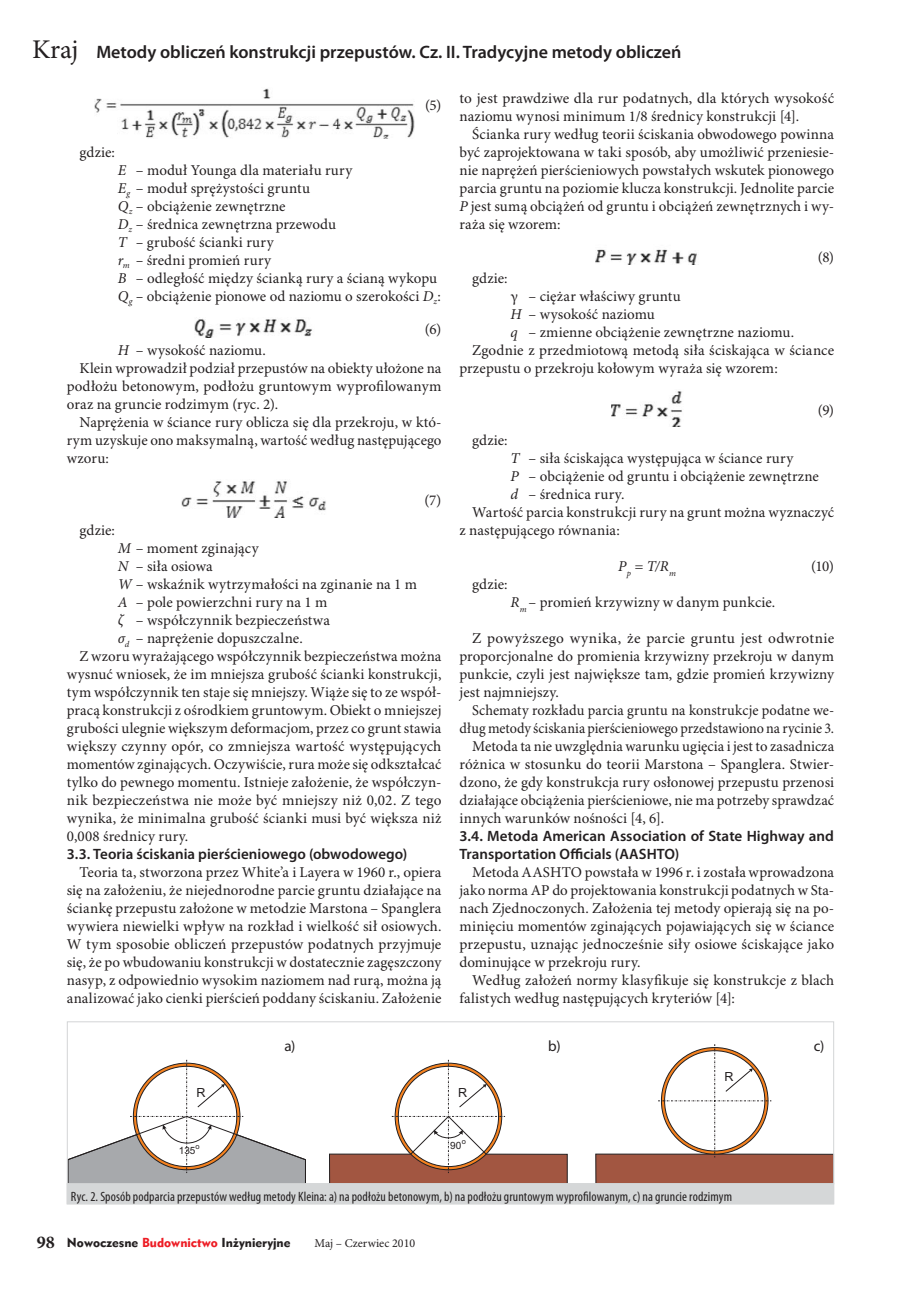
<style>
.page{position:relative;width:919px;height:1289px;background:#fff}
.page>*{position:absolute;margin:0;border:0;box-sizing:border-box;transform-origin:0 0}
.t1{font:600 18px "Myriad Pro";color:#231f20}
.t2{font:15px/18px "Minion Pro";letter-spacing:.01em;color:#231f20;text-align:justify}
.t3{font:600 15px/18px "Myriad Pro";letter-spacing:.005em;color:#231f20}
.t4{font:15px "Minion Pro";letter-spacing:.01em;color:#231f20;scale:.94 1}
.t5{font:15px "Minion Pro";letter-spacing:.01em;color:#231f20;scale:.96 1}
.t6{font:italic 15px "Minion Pro";color:#231f20}
.t7{font:15px "Myriad Pro";color:#231f20}
.t8{font:condensed 13.5px "Myriad Pro";letter-spacing:.01em;color:#231f20}
.t9{font:12.6px "Arial";color:#231f20}
.t10{font:12px "Geometr 415 Blk PL";color:#231f20}
.t11{font:12px "Minion Pro";color:#231f20}
.t12{font:10.05px "Arial";color:#231f20}
.t13{font:7.5px "Arial";color:#231f20}
.s1{font-family:"Minion Pro";font-weight:400;font-size:27px}
.s2{font-style:italic}
.s3{font-family:"Minion Pro";font-weight:700;font-size:18px}
.s4{color:#ed1c24}
</style>
<div class="page">
<img style="left:95px;top:88px;width:319px;height:51px">
<img style="left:195px;top:319px;width:117px;height:18px">
<img style="left:181px;top:481px;width:145px;height:36px">
<img style="left:596px;top:249px;width:101px;height:16px">
<img style="left:611px;top:391px;width:71px;height:36px">
<svg style="left:595px;top:1044px;width:237px;height:138px"></svg>
<svg style="left:329px;top:1059px;width:239px;height:123px"></svg>
<svg style="left:69px;top:1059px;width:237px;height:123px"></svg>
<div style="left:67px;top:1021px;width:767px;height:163px;border:1px solid #d5d7d8"></div>
<div style="left:67px;top:1183px;width:767px;height:21px;background:#d5d7d8"></div>
<p class="t1" style="left:32px;top:45px;width:651px"><span class="s1">Kraj</span> Metody obliczeń konstrukcji przepustów. Cz. II. Tradycyjne metody obliczeń</p>
<p class="t2" style="left:80px;top:144px;width:37px">gdzie:</p>
<p class="t2" style="left:425px;top:98px;width:18px">(5)</p>
<p class="t2" style="left:118px;top:162px;width:324px;text-align:left"><span class="s2">E</span> – moduł Younga dla materiału rury<br><span class="s2">E</span><sub>g</sub> – moduł sprężystości gruntu<br><span class="s2">Q</span><sub>z</sub> – obciążenie zewnętrzne<br><span class="s2">D</span><sub>z</sub> – średnica zewnętrzna przewodu<br><span class="s2">T –</span> grubość ścianki rury<br><span class="s2">r</span><sub>m</sub> <span class="s2">–</span> średni promień rury<br><span class="s2">B</span> – odległość między ścianką rury a ścianą wykopu <span class="s2">Q</span><sub>g</sub> <span class="s2">–</span> obciążenie pionowe od naziomu o szerokości <span class="s2">D</span><sub>z</sub>:</p>
<p class="t2" style="left:425px;top:321px;width:18px">(6)</p>
<p class="t2" style="left:118px;top:342px;width:149px"><span class="s2">H</span> – wysokość naziomu.</p>
<p class="t2" style="left:80px;top:360px;width:363px">Klein wprowadził podział przepustów na obiekty ułożone na</p>
<p class="t2" style="left:67px;top:378px;width:376px">podłożu betonowym, podłożu gruntowym wyprofilowanym</p>
<p class="t2" style="left:67px;top:396px;width:213px">oraz na gruncie rodzimym (ryc. 2).</p>
<p class="t2" style="left:80px;top:414px;width:363px">Naprężenia w ściance rury oblicza się dla przekroju, w któ-</p>
<p class="t2" style="left:67px;top:432px;width:376px">rym uzyskuje ono maksymalną, wartość według następującego</p>
<p class="t2" style="left:67px;top:450px;width:44px">wzoru:</p>
<p class="t2" style="left:424px;top:492px;width:18px">(7)</p>
<p class="t2" style="left:80px;top:522px;width:37px">gdzie:</p>
<p class="t2" style="left:118px;top:540px;width:142px"><span class="s2">M</span> – moment zginający</p>
<p class="t2" style="left:118px;top:558px;width:96px"><span class="s2">N</span> – siła osiowa</p>
<p class="t2" style="left:118px;top:576px;width:301px"><span class="s2">W</span> – wskaźnik wytrzymałości na zginanie na 1 m</p>
<p class="t2" style="left:118px;top:594px;width:211px"><span class="s2">A</span> – pole powierzchni rury na 1 m</p>
<p class="t2" style="left:118px;top:612px;width:213px"><span class="s2">ζ</span> – współczynnik bezpieczeństwa</p>
<p class="t2" style="left:118px;top:630px;width:186px"><span class="s2">σ</span><sub>d</sub> – naprężenie dopuszczalne.</p>
<p class="t2" style="left:80px;top:648px;width:363px">Z wzoru wyrażającego współczynnik bezpieczeństwa można</p>
<p class="t2" style="left:67px;top:666px;width:376px">wysnuć wniosek, że im mniejsza grubość ścianki konstrukcji,</p>
<p class="t2" style="left:67px;top:684px;width:376px">tym współczynnik ten staje się mniejszy. Wiąże się to ze współ-</p>
<p class="t2" style="left:67px;top:702px;width:376px">pracą konstrukcji z ośrodkiem gruntowym. Obiekt o mniejszej</p>
<p class="t2" style="left:67px;top:720px;width:376px">grubości ulegnie większym deformacjom, przez co grunt stawia</p>
<p class="t2" style="left:67px;top:738px;width:376px">większy czynny opór, co zmniejsza wartość występujących</p>
<p class="t2" style="left:67px;top:756px;width:376px">momentów zginających. Oczywiście, rura może się odkształcać</p>
<p class="t2" style="left:67px;top:774px;width:376px">tylko do pewnego momentu. Istnieje założenie, że współczyn-</p>
<p class="t2" style="left:67px;top:792px;width:376px">nik bezpieczeństwa nie może być mniejszy niż 0,02. Z tego</p>
<p class="t2" style="left:67px;top:810px;width:376px">wynika, że minimalna grubość ścianki musi być większa niż</p>
<p class="t2" style="left:67px;top:828px;width:123px">0,008 średnicy rury.</p>
<p class="t3" style="left:67px;top:846px;width:342px">3.3. Teoria ściskania pierścieniowego (obwodowego)</p>
<p class="t2" style="left:67px;top:864px;width:376px;text-indent:13px">Teoria ta, stworzona przez White’a i Layera w 1960 r., opiera się na założeniu, że niejednorodne parcie gruntu działające na ściankę przepustu założone w metodzie Marstona – Spanglera wywiera niewielki wpływ na rozkład i wielkość sił osiowych.<br>W tym sposobie obliczeń przepustów podatnych przyjmuje się, że po wbudowaniu konstrukcji w dostatecznie zagęszczony nasyp, z odpowiednio wysokim naziomem nad rurą, można ją analizować jako cienki pierścień poddany ściskaniu. Założenie</p>
<p class="t2" style="left:459px;top:90px;width:376px">to jest prawdziwe dla rur podatnych, dla których wysokość naziomu wynosi minimum 1/8 średnicy konstrukcji [4].</p>
<p class="t2" style="left:459px;top:126px;width:376px;text-indent:13px">Ścianka rury według teorii ściskania obwodowego powinna być zaprojektowana w taki sposób, aby umożliwić przeniesie&shy;nie naprężeń pierścieniowych powstałych wskutek pionowego parcia gruntu na poziomie klucza konstrukcji. Jednolite parcie <span class="s2">P</span> jest sumą obciążeń od gruntu i obciążeń zewnętrznych i wy&shy;raża się wzorem:</p>
<p class="t2" style="left:817px;top:249px;width:18px">(8)</p>
<p class="t2" style="left:472px;top:270px;width:37px">gdzie:</p>
<p class="t2" style="left:510px;top:288px;width:172px">γ – ciężar właściwy gruntu</p>
<p class="t2" style="left:510px;top:306px;width:146px"><span class="s2">H</span> – wysokość naziomu</p>
<p class="t2" style="left:510px;top:324px;width:285px"><span class="s2">q</span> – zmienne obciążenie zewnętrzne naziomu.</p>
<p class="t2" style="left:472px;top:342px;width:363px">Zgodnie z przedmiotową metodą siła ściskająca w ściance</p>
<p class="t2" style="left:459px;top:360px;width:320px">przepustu o przekroju kołowym wyraża się wzorem:</p>
<p class="t2" style="left:817px;top:402px;width:18px">(9)</p>
<p class="t2" style="left:472px;top:432px;width:37px">gdzie:</p>
<p class="t2" style="left:510px;top:450px;width:284px"><span class="s2">T</span> – siła ściskająca występująca w ściance rury</p>
<p class="t2" style="left:510px;top:468px;width:310px"><span class="s2">P</span> – obciążenie od gruntu i obciążenie zewnętrzne</p>
<p class="t2" style="left:510px;top:486px;width:115px"><span class="s2">d</span> – średnica rury.</p>
<p class="t2" style="left:472px;top:504px;width:363px">Wartość parcia konstrukcji rury na grunt można wyznaczyć</p>
<p class="t2" style="left:459px;top:522px;width:162px">z następującego równania:</p>
<p class="t6" style="left:618px;top:560px;width:59px">P<sub>p</sub> = T/R<sub>m</sub></p>
<p class="t2" style="left:811px;top:558px;width:24px">(10)</p>
<p class="t2" style="left:472px;top:576px;width:37px">gdzie:</p>
<p class="t2" style="left:510px;top:594px;width:266px"><span class="s2">R</span><sub>m</sub> – promień krzywizny w danym punkcie.</p>
<p class="t2" style="left:459px;top:630px;width:376px;text-indent:13px">Z powyższego wynika, że parcie gruntu jest odwrotnie proporcjonalne do promienia krzywizny przekroju w danym punkcie, czyli jest największe tam, gdzie promień krzywizny jest najmniejszy.</p>
<p class="t5" style="left:472px;top:704px;width:378px">Schematy rozkładu parcia gruntu na konstrukcje podatne we-</p>
<p class="t4" style="left:459px;top:722px;width:400px">dług metody ściskania pierścieniowego przedstawiono na rycinie 3.</p>
<p class="t2" style="left:472px;top:738px;width:363px">Metoda ta nie uwzględnia warunku ugięcia i jest to zasadnicza</p>
<p class="t2" style="left:459px;top:756px;width:376px">różnica w stosunku do teorii Marstona – Spanglera. Stwier-</p>
<p class="t2" style="left:459px;top:774px;width:376px">dzono, że gdy konstrukcja rury osłonowej przepustu przenosi</p>
<p class="t2" style="left:459px;top:792px;width:376px">działające obciążenia pierścieniowe, nie ma potrzeby sprawdzać</p>
<p class="t2" style="left:459px;top:810px;width:206px">innych warunków nośności [4, 6].</p>
<p class="t3" style="left:459px;top:828px;width:376px">3.4. Metoda American Association of State Highway and<br>Transportation Officials (AASHTO)</p>
<p class="t2" style="left:459px;top:864px;width:376px;text-indent:13px">Metoda AASHTO powstała w 1996 r. i została wprowadzona jako norma AP do projektowania konstrukcji podatnych w Sta&shy;nach Zjednoczonych. Założenia tej metody opierają się na po&shy;minięciu momentów zginających pojawiających się w ściance przepustu, uznając jednocześnie siły osiowe ściskające jako dominujące w przekroju rury.</p>
<p class="t2" style="left:459px;top:972px;width:376px;text-indent:13px">Według założeń normy klasyfikuje się konstrukcje z blach falistych według następujących kryteriów [4]:</p>
<p class="t7" style="left:284px;top:1039px;width:13px">a)</p>
<p class="t7" style="left:548px;top:1039px;width:14px">b)</p>
<p class="t7" style="left:813px;top:1039px;width:12px">c)</p>
<p class="t9" style="left:196px;top:1084px;width:11px">R</p>
<p class="t9" style="left:458px;top:1084px;width:11px">R</p>
<p class="t12" style="left:179px;top:1144px;width:22px">135<sup>o</sup></p>
<p class="t12" style="left:450px;top:1139px;width:13px">90</p>
<p class="t13" style="left:461px;top:1136px;width:6px">o</p>
<p class="t9" style="left:724px;top:1069px;width:11px">R</p>
<p class="t8" style="left:71px;top:1191px;width:662px">Ryc. 2. Sposób podparcia przepustów według metody Kleina: a) na podłożu betonowym, b) na podłożu gruntowym wyprofilowanym, c) na gruncie rodzimym</p>
<p class="t10" style="left:37px;top:1236px;width:255px"><span class="s3">98</span> Nowoczesne <span class="s4">Budownictwo</span> Inżynieryjne</p>
<p class="t11" style="left:314px;top:1238px;width:102px">Maj – Czerwiec 2010</p>
</div>
